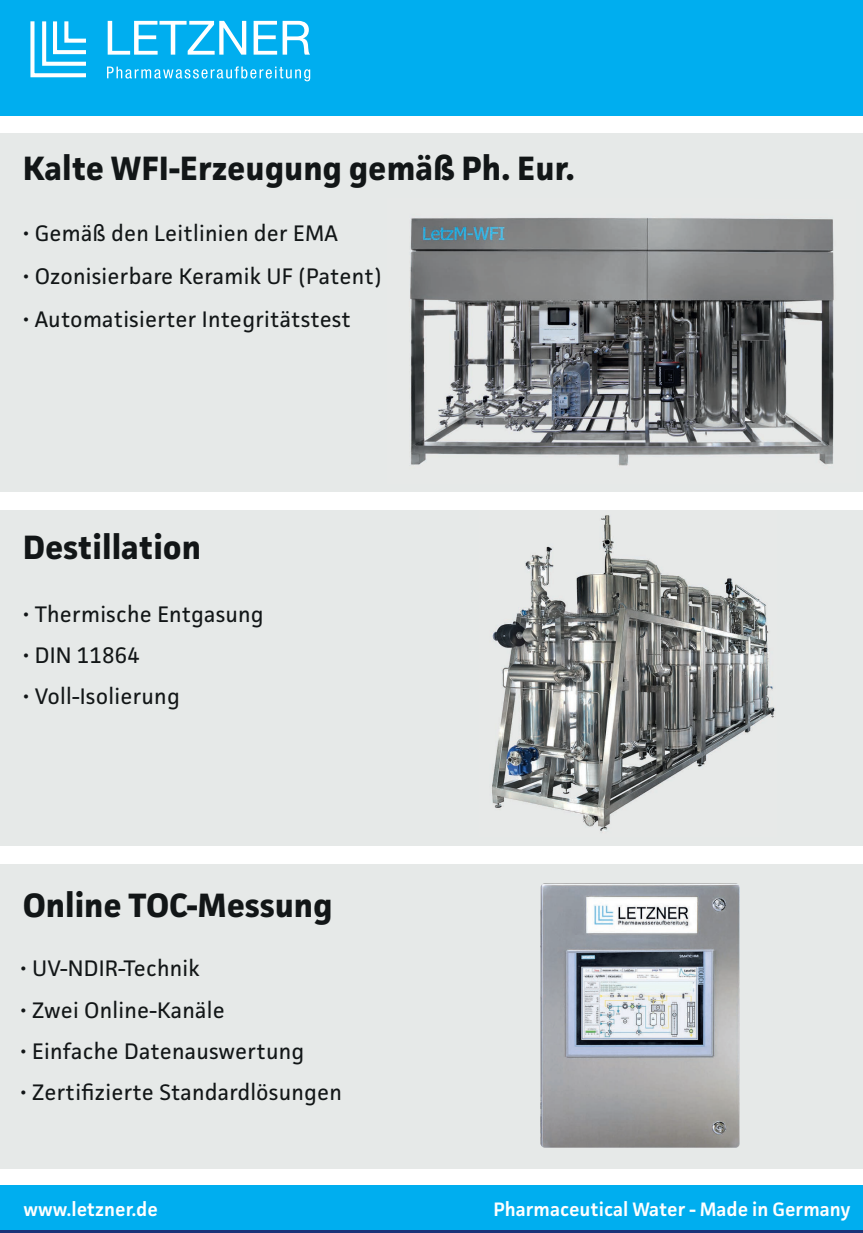
<style>
.page{position:relative;width:863px;height:1233px;background:#fff}
.page>*{position:absolute;margin:0;border:0;box-sizing:border-box;transform-origin:0 0}
.t1{font:700 33.75px "Facit";color:#121617}
.t2{font:22.5px "Facit";letter-spacing:.01em;color:#121617}
.t3{font:600 19.5px "Facit";color:#fff}
</style>
<div class="page">
<div style="left:0;top:1185px;width:862px;height:47px;background:#00aeef"></div>
<div style="left:0;top:133px;width:862px;height:359px;background:#e6e9e8"></div>
<div style="left:0;top:510px;width:862px;height:335px;background:#e6e9e8"></div>
<div style="left:0;top:864px;width:862px;height:304px;background:#e6e9e8"></div>
<div style="left:0;top:0;width:862px;height:115px;background:#00aeef"></div>
<img style="left:492px;top:515px;width:283px;height:316px">
<svg style="left:30px;top:21px;width:56px;height:57px"></svg>
<svg style="left:108px;top:21px;width:138px;height:34px"></svg>
<svg style="left:253px;top:21px;width:57px;height:34px"></svg>
<svg style="left:107px;top:66px;width:203px;height:15px"></svg>
<img style="left:410px;top:218px;width:424px;height:248px">
<hr style="left:0;top:1230px;width:862px;height:2px;background:#1b3378">
<img style="left:540px;top:883px;width:199px;height:264px">
<h1 class="t1" style="left:23px;top:147px;width:553px">Kalte WFI-Erzeugung gemäß Ph. Eur.</h1>
<p class="t2" style="left:23px;top:219px;width:316px">• Gemäß den Leitlinien der EMA</p>
<p class="t2" style="left:23px;top:262px;width:360px">• Ozonisierbare Keramik UF (Patent)</p>
<p class="t2" style="left:23px;top:305px;width:330px">• Automatisierter Integritätstest</p>
<h1 class="t1" style="left:23px;top:526px;width:180px">Destillation</h1>
<p class="t2" style="left:23px;top:600px;width:242px">• Thermische Entgasung</p>
<p class="t2" style="left:23px;top:641px;width:119px">• DIN 11864</p>
<p class="t2" style="left:23px;top:682px;width:158px">• Voll-Isolierung</p>
<h1 class="t1" style="left:23px;top:884px;width:311px">Online TOC-Messung</h1>
<p class="t2" style="left:20px;top:954px;width:181px">• UV-NDIR-Technik</p>
<p class="t2" style="left:20px;top:995px;width:206px">• Zwei Online-Kanäle</p>
<p class="t2" style="left:20px;top:1037px;width:285px">• Einfache Datenauswertung</p>
<p class="t2" style="left:20px;top:1078px;width:323px">• Zertifizierte Standardlösungen</p>
<p class="t3" style="left:23px;top:1196px;width:136px">www.letzner.de</p>
<p class="t3" style="left:493px;top:1196px;width:359px">Pharmaceutical Water - Made in Germany</p>
</div>
